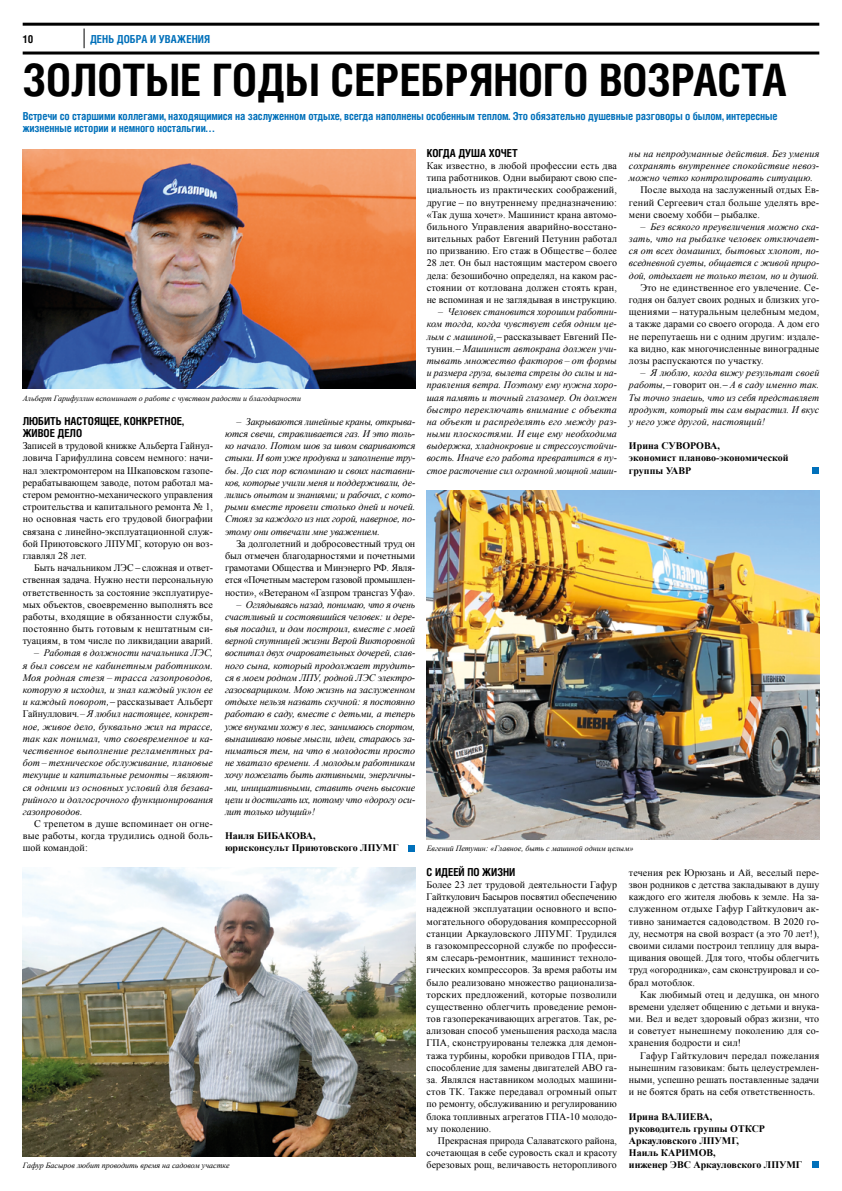
<style>
.page{position:relative;width:842px;height:1191px;background:#fff}
.page>*{position:absolute;margin:0;border:0;box-sizing:border-box;transform-origin:0 0}
.t1{font:700 44.8px "Helios Cond C";color:#000}
.t2{font:700 11px/12.2px "Helios Cond C";letter-spacing:-.01em;color:#0070ba}
.t3{font:700 11px/12.2px "Helios Cond C";color:#000}
.t4{font:10px/12.2px "Times New Roman";letter-spacing:.005em;color:#000;text-align:justify}
.t5{font:italic 10px/12.2px "Times New Roman";letter-spacing:.005em;color:#000;text-align:justify}
.t6{font:700 10px/12.2px "Times New Roman";color:#000}
.t7{font:italic 8px "Times New Roman";color:#000}
.s1{font-style:normal}
</style>
<div class="page">
<hr style="left:23px;top:23px;width:796px;height:3px;background:#000">
<hr style="left:23px;top:52px;width:796px;height:3px;background:#000">
<svg style="left:84px;top:29px;width:1px;height:19px"></svg>
<div style="left:408px;top:844px;width:7px;height:7px;background:#0070ba"></div>
<div style="left:812px;top:467px;width:7px;height:6px;background:#0070ba"></div>
<img style="left:23px;top:149px;width:392px;height:239px">
<img style="left:427px;top:490px;width:392px;height:349px">
<div style="left:812px;top:1161px;width:7px;height:7px;background:#0070ba"></div>
<img style="left:23px;top:867px;width:392px;height:289px">
<p class="t3" style="left:23px;top:33px;width:12px">10</p>
<p class="t2" style="left:90px;top:33px;width:122px">ДЕНЬ ДОБРА И УВАЖЕНИЯ</p>
<h1 class="t1" style="left:23px;top:53px;width:765px">ЗОЛОТЫЕ ГОДЫ СЕРЕБРЯНОГО ВОЗРАСТА</h1>
<p class="t2" style="left:23px;top:110px;width:756px">Встречи со старшими коллегами, находящимися на заслуженном отдыхе, всегда наполнены особенным теплом. Это обязательно душевные разговоры о былом, интересные жизненные истории и немного ностальгии…</p>
<p class="t3" style="left:427px;top:146px;width:93px">КОГДА ДУША ХОЧЕТ</p>
<p class="t4" style="left:427px;top:159px;width:192px">Как известно, в любой профессии есть два типа работников. Одни выбирают свою спе&shy;циальность из практических соображений, другие – по внутреннему предназначению: «Так душа хочет». Машинист крана автомо&shy;бильного Управления аварийно-восстано&shy;вительных работ Евгений Петунин работал по призванию. Его стаж в Обществе – более 28 лет. Он был настоящим мастером своего дела: безошибочно определял, на каком рас&shy;стоянии от котлована должен стоять кран, не вспоминая и не заглядывая в инструкцию.</p>
<p class="t5" style="left:427px;top:305px;width:192px;text-indent:11px">– Человек становится хорошим работни&shy;ком тогда, когда чувствует себя одним це&shy;лым с машиной<span class="s1">,– рассказывает Евгений Пе&shy;тунин.–</span> Машинист автокрана должен учи&shy;тывать множество факторов – от формы и размера груза, вылета стрелы до силы и на&shy;правления ветра. Поэтому ему нужна хоро&shy;шая память и точный глазомер. Он должен быстро переключать внимание с объекта на объект и распределять его между раз&shy;ными плоскостями. И еще ему необходима выдержка, хладнокровие и стрессоустойчи&shy;вость. Иначе его работа превратится в пу&shy;стое расточение сил огромной мощной маши-</p>
<p class="t5" style="left:629px;top:147px;width:192px">ны на непродуманные действия. Без умения сохранять внутреннее спокойствие невоз&shy;можно четко контролировать ситуацию.</p>
<p class="t4" style="left:629px;top:183px;width:192px;text-indent:11px">После выхода на заслуженный отдых Ев&shy;гений Сергеевич стал больше уделять вре&shy;мени своему хобби – рыбалке.</p>
<p class="t5" style="left:629px;top:220px;width:192px;text-indent:11px">– Без всякого преувеличения можно ска&shy;зать, что на рыбалке человек отключает&shy;ся от всех домашних, бытовых хлопот, по&shy;вседневной суеты, общается с живой приро&shy;дой, отдыхает не только телом, но и душой.</p>
<p class="t4" style="left:629px;top:281px;width:192px;text-indent:11px">Это не единственное его увлечение. Се&shy;годня он балует своих родных и близких уго&shy;щениями – натуральным целебным медом, а также дарами со своего огорода. А дом его не перепутаешь ни с одним другим: издале&shy;ка видно, как многочисленные виноградные лозы распускаются по участку.</p>
<p class="t5" style="left:629px;top:366px;width:192px;text-indent:11px">– Я люблю, когда вижу результат своей работы,<span class="s1">– говорит он.–</span> А в саду именно так.<br>Ты точно знаешь, что из себя представляет продукт, который ты сам вырастил. И вкус у него уже другой, настоящий!</p>
<p class="t6" style="left:629px;top:439px;width:161px">Ирина СУВОРОВА,<br>экономист планово-экономической группы УАВР</p>
<p class="t7" style="left:23px;top:392px;width:280px">Альберт Гарифуллин вспоминает о работе с чувством радости и благодарности</p>
<p class="t3" style="left:23px;top:414px;width:163px">ЛЮБИТЬ НАСТОЯЩЕЕ, КОНКРЕТНОЕ,<br>ЖИВОЕ ДЕЛО</p>
<p class="t4" style="left:23px;top:439px;width:192px">Записей в трудовой книжке Альберта Гайнул&shy;ловича Гарифуллина совсем немного: начи&shy;нал электромонтером на Шкаповском газопе&shy;рерабатывающем заводе, потом работал ма&shy;стером ремонтно-механического управления строительства и капитального ремонта № 1, но основная часть его трудовой биографии связана с линейно-эксплуатационной служ&shy;бой Приютовского ЛПУМГ, которую он воз&shy;главлял 28 лет.</p>
<p class="t4" style="left:23px;top:561px;width:192px;text-indent:11px">Быть начальником ЛЭС – сложная и ответ&shy;ственная задача. Нужно нести персональную ответственность за состояние эксплуатируе&shy;мых объектов, своевременно выполнять все работы, входящие в обязанности службы, постоянно быть готовым к нештатным си&shy;туациям, в том числе по ликвидации аварий.</p>
<p class="t5" style="left:23px;top:647px;width:192px;text-indent:11px">– Работая в должности начальника ЛЭС, я был совсем не кабинетным работником.<br>Моя родная стезя – трасса газопроводов, которую я исходил, и знал каждый уклон ее и каждый поворот,<span class="s1">– рассказывает Альберт Гайнуллович.</span>– Я любил настоящее, конкрет&shy;ное, живое дело, буквально жил на трассе, так как понимал, что своевременное и ка&shy;чественное выполнение регламентных ра&shy;бот – техническое обслуживание, плановые текущие и капитальные ремонты – являют&shy;ся одними из основных условий для безава&shy;рийного и долгосрочного функционирования газопроводов.</p>
<p class="t4" style="left:23px;top:817px;width:192px;text-indent:11px">С трепетом в душе вспоминает он огне&shy;вые работы, когда трудились одной боль&shy;шой командой:</p>
<p class="t5" style="left:225px;top:415px;width:192px;text-indent:11px">– Закрываются линейные краны, открыва&shy;ются свечи, стравливается газ. И это толь&shy;ко начало. Потом шов за швом свариваются стыки. И вот уже продувка и заполнение тру&shy;бы. До сих пор вспоминаю и своих наставни&shy;ков, которые учили меня и поддерживали, де&shy;лились опытом и знаниями; и рабочих, с кото&shy;рыми вместе провели столько дней и ночей.<br>Стоял за каждого из них горой, наверное, по&shy;этому они отвечали мне уважением.</p>
<p class="t4" style="left:225px;top:537px;width:192px;text-indent:11px">За долголетний и добросовестный труд он был отмечен благодарностями и почетными грамотами Общества и Минэнерго РФ. Явля&shy;ется «Почетным мастером газовой промышлен&shy;ности», «Ветераном «Газпром трансгаз Уфа».</p>
<p class="t5" style="left:225px;top:598px;width:192px;text-indent:11px">– Оглядываясь назад, понимаю, что я очень счастливый и состоявшийся человек: и дере&shy;вья посадил, и дом построил, вместе с моей верной спутницей жизни Верой Викторовной воспитал двух очаровательных дочерей, слав&shy;ного сына, который продолжает трудить&shy;ся в моем родном ЛПУ, родной ЛЭС электро&shy;газосварщиком. Мою жизнь на заслуженном отдыхе нельзя назвать скучной: я постоянно работаю в саду, вместе с детьми, а теперь уже внуками хожу в лес, занимаюсь спортом, вынашиваю новые мысли, идеи, стараюсь за&shy;ниматься тем, на что в молодости просто не хватало времени. А молодым работникам хочу пожелать быть активными, энергичны&shy;ми, инициативными, ставить очень высокие цели и достигать их, потому что «дорогу оси&shy;лит только идущий»!</p>
<p class="t6" style="left:225px;top:829px;width:175px">Наиля БИБАКОВА,<br>юрисконсульт Приютовского ЛПУМГ</p>
<p class="t7" style="left:427px;top:843px;width:208px">Евгений Петунин: «Главное, быть с машиной одним целым»</p>
<p class="t3" style="left:427px;top:865px;width:90px">С ИДЕЕЙ ПО ЖИЗНИ</p>
<p class="t4" style="left:427px;top:878px;width:192px">Более 23 лет трудовой деятельности Гафур Гайткулович Басыров посвятил обеспечению надежной эксплуатации основного и вспо&shy;могательного оборудования компрессорной станции Аркауловского ЛПУМГ. Трудился в газокомпрессорной службе по професси&shy;ям слесарь-ремонтник, машинист техноло&shy;гических компрессоров. За время работы им было реализовано множество рационализа&shy;торских предложений, которые позволили существенно облегчить проведение ремон&shy;тов газоперекачивающих агрегатов. Так, ре&shy;ализован способ уменьшения расхода масла ГПА, сконструированы тележка для демон&shy;тажа турбины, коробки приводов ГПА, при&shy;способление для замены двигателей АВО га&shy;за. Являлся наставником молодых машини&shy;стов ТК. Также передавал огромный опыт по ремонту, обслуживанию и регулированию блока топливных агрегатов ГПА‑10 молодо&shy;му поколению.</p>
<p class="t4" style="left:427px;top:1134px;width:192px;text-indent:11px">Прекрасная природа Салаватского района, сочетающая в себе суровость скал и красоту березовых рощ, величавость неторопливого</p>
<p class="t4" style="left:629px;top:866px;width:192px">течения рек Юрюзань и Ай, веселый пере&shy;звон родников с детства закладывают в душу каждого его жителя любовь к земле. На за&shy;служенном отдыхе Гафур Гайткулович ак&shy;тивно занимается садоводством. В 2020 го&shy;ду, несмотря на свой возраст (а это 70 лет!), своими силами построил теплицу для выра&shy;щивания овощей. Для того, чтобы облегчить труд «огородника», сам сконструировал и со&shy;брал мотоблок.</p>
<p class="t4" style="left:629px;top:988px;width:192px;text-indent:11px">Как любимый отец и дедушка, он много времени уделяет общению с детьми и внука&shy;ми. Вел и ведет здоровый образ жизни, что и советует нынешнему поколению для со&shy;хранения бодрости и сил!</p>
<p class="t4" style="left:629px;top:1048px;width:192px;text-indent:11px">Гафур Гайткулович передал пожелания нынешним газовикам: быть целеустремлен&shy;ными, успешно решать поставленные задачи и не боятся брать на себя ответственность.</p>
<p class="t6" style="left:629px;top:1109px;width:138px">Ирина ВАЛИЕВА, руководитель группы ОТКСР<br>Аркауловского ЛПУМГ,<br>Наиль КАРИМОВ,</p>
<p class="t7" style="left:23px;top:1160px;width:208px">Гафур Басыров любит проводить время на садовом участке</p>
<p class="t6" style="left:629px;top:1158px;width:175px">инженер ЭВС Аркауловского ЛПУМГ</p>
</div>
